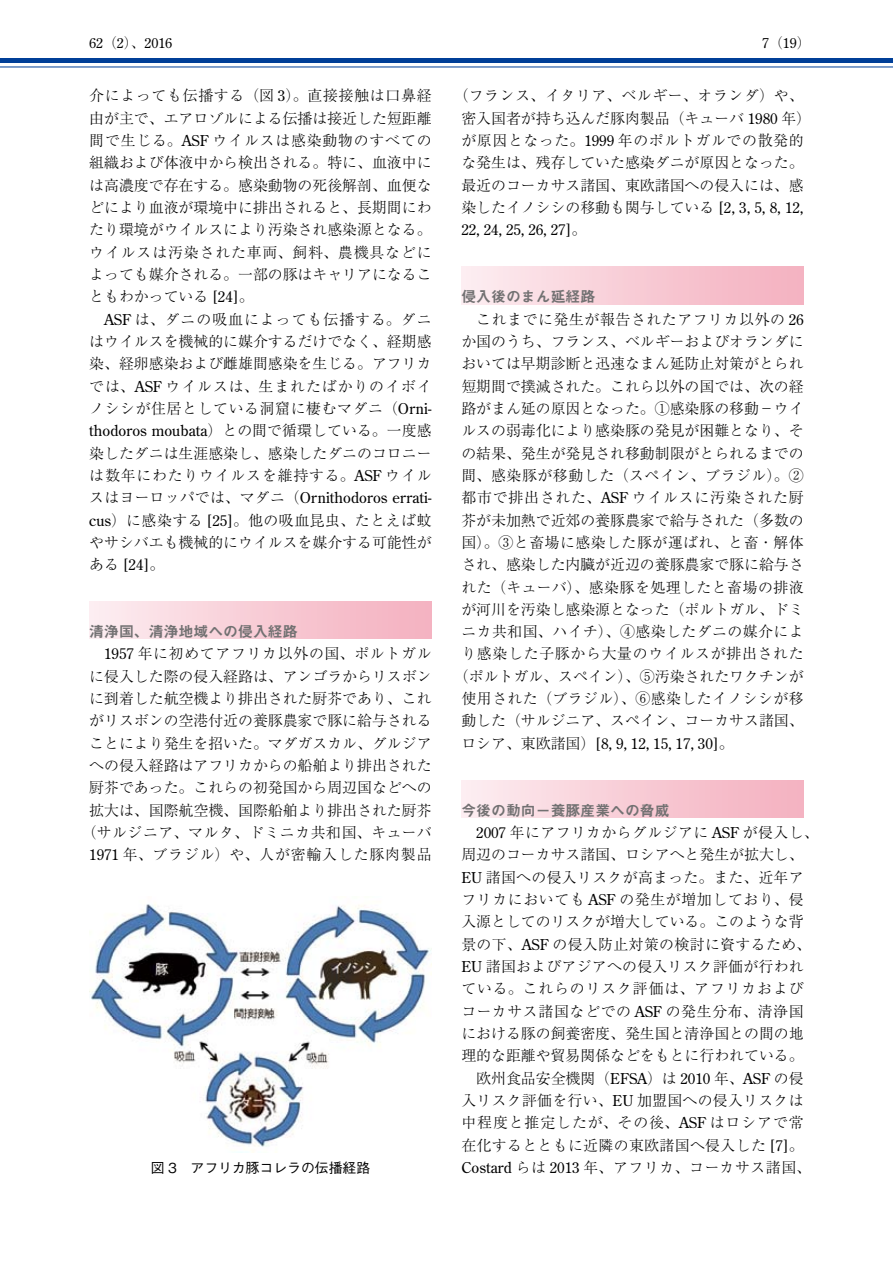
<style>
.page{position:relative;width:893px;height:1263px;background:#fff}
.page>*{position:absolute;margin:0;border:0;box-sizing:border-box;transform-origin:0 0}
.t1{font:300 14.85px/22.4px "Ryumin Pr 5";color:#000;text-align:justify}
.t2{font:300 14.85px/22.4px "Ryumin Pr 5";letter-spacing:.02em;color:#000}
.t3{font:300 14.85px/22.4px "Ryumin Pr 5";letter-spacing:.025em;color:#000;text-align:center}
.t4{font:14.85px "Century Old Style Std";color:#000}
.t5{font:14.85px "Midashi Go Pro MB31";color:#727172}
.t6{font:500 13.8px "Gothic BBB Pro";color:#000}
.t7{font:13.8px "Century Old Style Std";color:#000}
.s1{font-family:"Ryumin Pr 5";font-weight:300}
.s2{font-family:"Century Old Style Std";font-weight:400}
</style>
<div class="page">
<div style="left:89px;top:602px;width:343px;height:37px;background:linear-gradient(to right,#fdecf0,#f4afbe)"></div>
<div style="left:461px;top:267px;width:343px;height:37px;background:linear-gradient(to right,#fdecf0,#f4afbe)"></div>
<div style="left:461px;top:780px;width:343px;height:37px;background:linear-gradient(to right,#fdecf0,#f4afbe)"></div>
<img style="left:89px;top:904px;width:343px;height:249px">
<div style="left:0;top:58px;width:893px;height:5px;background:#003f98"></div>
<hr style="left:0;top:67px;width:893px;height:1px;background:#003f98">
<p class="t7" style="left:89px;top:34px;width:84px">62<span class="s1">（</span>2<span class="s1">）、</span>2016</p>
<p class="t7" style="left:762px;top:34px;width:50px">7<span class="s1">（</span>19<span class="s1">）</span></p>
<p class="t1" style="left:89px;top:83px;width:344px">介によっても伝播する（図 <span class="s2">3</span>）。直接接触は口鼻経由が主で、エアロゾルによる伝播は接近した短距離間で生じる。<span class="s2">ASF</span> ウイルスは感染動物のすべての組織および体液中から検出される。特に、血液中には高濃度で存在する。感染動物の死後解剖、血便などにより血液が環境中に排出されると、長期間にわたり環境がウイルスにより汚染され感染源となる。ウイルスは汚染された車両、飼料、農機具などによっても媒介される。一部の豚はキャリアになることもわかっている <span class="s2">[24]</span>。</p>
<p class="t1" style="left:89px;top:307px;width:344px;text-indent:15px"><span class="s2">ASF</span> は、ダニの吸血によっても伝播する。ダニはウイルスを機械的に媒介するだけでなく、経期感染、経卵感染および雌雄間感染を生じる。アフリカでは、<span class="s2">ASF</span> ウイルスは、生まれたばかりのイボイノシシが住居としている洞窟に棲むマダニ（<span class="s2">Orni-</span></p>
<p class="t4" style="left:89px;top:421px;width:344px">thodoros moubata<span class="s1">）との間で循環している。一度感</span></p>
<p class="t1" style="left:89px;top:441px;width:344px">染したダニは生涯感染し、感染したダニのコロニーは数年にわたりウイルスを維持する。<span class="s2">ASF</span> ウイル</p>
<p class="t4" style="left:89px;top:488px;width:344px"><span class="s1">スはヨーロッパでは、マダニ（</span>Ornithodoros errati-</p>
<p class="t1" style="left:89px;top:508px;width:344px"><span class="s2">cus</span>）に感染する <span class="s2">[25]</span>。他の吸血昆虫、たとえば蚊やサシバエも機械的にウイルスを媒介する可能性が</p>
<p class="t4" style="left:89px;top:555px;width:77px"><span class="s1">ある</span> [24]<span class="s1">。</span></p>
<p class="t1" style="left:454px;top:83px;width:359px;text-align:center">（フランス、イタリア、ベルギー、オランダ）や、密入国者が持ち込んだ豚肉製品（キューバ <span class="s2">1980</span> 年）が原因となった。<span class="s2">1999</span> 年のポルトガルでの散発的な発生は、残存していた感染ダニが原因となった。最近のコーカサス諸国、東欧諸国への侵入には、感染したイノシシの移動も関与している <span class="s2">[2, 3, 5, 8, 12,</span></p>
<p class="t4" style="left:461px;top:220px;width:126px">22, 24, 25, 26, 27]<span class="s1">。</span></p>
<p class="t5" style="left:461px;top:285px;width:135px">侵入後のまん延経路</p>
<p class="t1" style="left:454px;top:307px;width:351px;text-align:right">これまでに発生が報告されたアフリカ以外の <span class="s2">26<br></span>か国のうち、フランス、ベルギーおよびオランダにおいては早期診断と迅速なまん延防止対策がとられ短期間で撲滅された。これら以外の国では、次の経路がまん延の原因となった。①感染豚の移動－ウイルスの弱毒化により感染豚の発見が困難となり、その結果、発生が発見され移動制限がとられるまでの間、感染豚が移動した（スペイン、ブラジル）。②都市で排出された、<span class="s2">ASF</span> ウイルスに汚染された厨芥が未加熱で近郊の養豚農家で給与された（多数の国）。③と畜場に感染した豚が運ばれ、と畜・解体され、感染した内臓が近辺の養豚農家で豚に給与された（キューバ）、感染豚を処理したと畜場の排液が河川を汚染し感染源となった（ポルトガル、ドミニカ共和国、ハイチ）、④感染したダニの媒介により感染した子豚から大量のウイルスが排出された（ポルトガル、スペイン）、⑤汚染されたワクチンが使用された（ブラジル）、⑥感染したイノシシが移動した（サルジニア、スペイン、コーカサス諸国、</p>
<p class="t4" style="left:461px;top:734px;width:274px"><span class="s1">ロシア、東欧諸国）</span>[8, 9, 12, 15, 17, 30]<span class="s1">。</span></p>
<p class="t5" style="left:89px;top:620px;width:210px">清浄国、清浄地域への侵入経路</p>
<p class="t1" style="left:82px;top:642px;width:351px;text-align:right"><span class="s2">1957</span> 年に初めてアフリカ以外の国、ポルトガル<br>に侵入した際の侵入経路は、アンゴラからリスボンに到着した航空機より排出された厨芥であり、これがリスボンの空港付近の養豚農家で豚に給与されることにより発生を招いた。マダガスカル、グルジアへの侵入経路はアフリカからの船舶より排出された厨芥であった。これらの初発国から周辺国などへの拡大は、国際航空機、国際船舶より排出された厨芥（サルジニア、マルタ、ドミニカ共和国、キューバ<br><span class="s2">1971</span> 年、ブラジル）や、人が密輸入した豚肉製品</p>
<p class="t5" style="left:461px;top:798px;width:210px">今後の動向－養豚産業への脅威</p>
<p class="t2" style="left:461px;top:820px;width:359px;text-indent:15px"><span class="s2">2007</span> 年にアフリカからグルジアに <span class="s2">ASF</span> が侵入し、周辺のコーカサス諸国、ロシアへと発生が拡大し、<br><span class="s2">EU</span> 諸国への侵入リスクが高まった。また、近年アフリカにおいても <span class="s2">ASF</span> の発生が増加しており、侵入源としてのリスクが増大している。このような背景の下、<span class="s2">ASF</span> の侵入防止対策の検討に資するため、<br><span class="s2">EU</span> 諸国およびアジアへの侵入リスク評価が行われている。これらのリスク評価は、アフリカおよびコーカサス諸国などでの <span class="s2">ASF</span> の発生分布、清浄国における豚の飼養密度、発生国と清浄国との間の地理的な距離や貿易関係などをもとに行われている。</p>
<p class="t3" style="left:461px;top:1066px;width:351px">欧州食品安全機関（<span class="s2">EFSA</span>）は <span class="s2">2010</span> 年、<span class="s2">ASF</span> の侵<br>入リスク評価を行い、<span class="s2">EU</span> 加盟国への侵入リスクは中程度と推定したが、その後、<span class="s2">ASF</span> はロシアで常在化するとともに近隣の東欧諸国へ侵入した <span class="s2">[7]</span>。<br><span class="s2">Costard</span> らは <span class="s2">2013</span> 年、アフリカ、コーカサス諸国、</p>
<p class="t6" style="left:151px;top:1157px;width:221px">図 3　アフリカ豚コレラの伝播経路</p>
</div>
